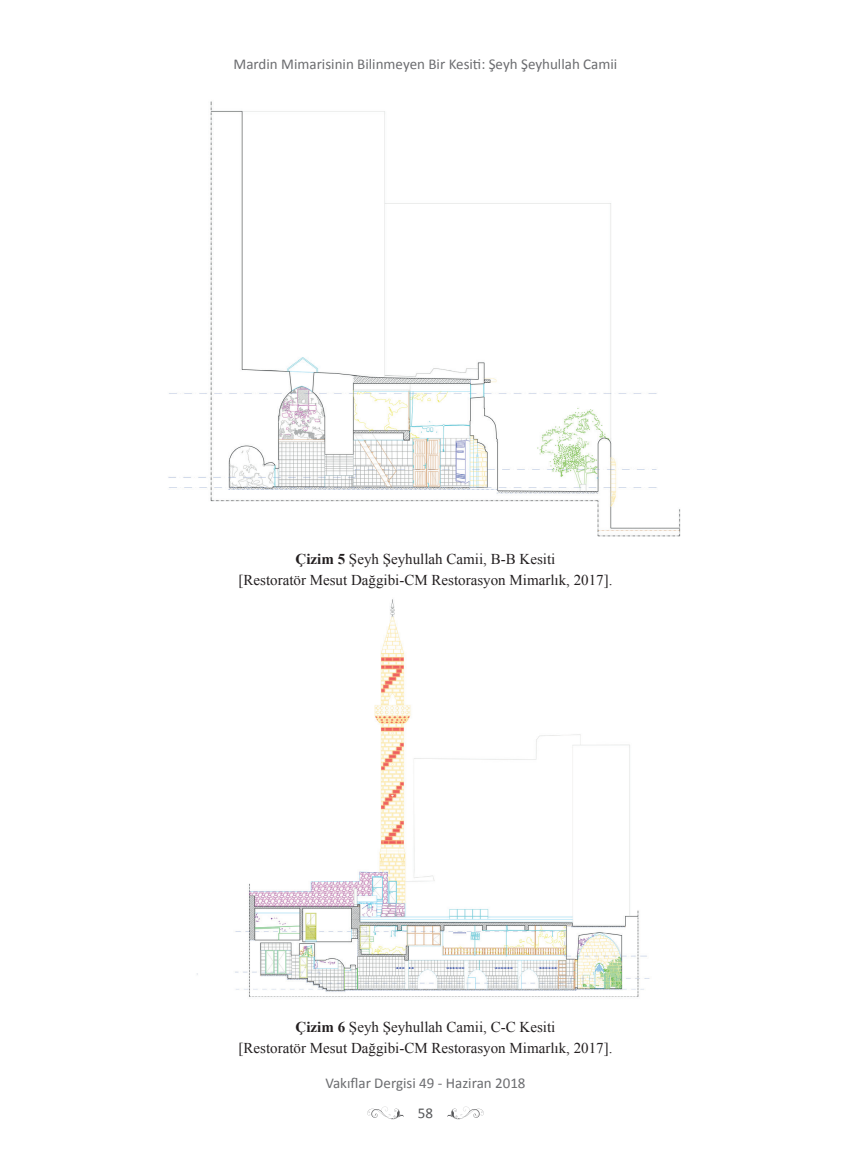
<style>
.page{position:relative;width:851px;height:1170px;background:#fff}
.page>*{position:absolute;margin:0;border:0;box-sizing:border-box;transform-origin:0 0}
.t1{font:15px/21px "Times New Roman";color:#231f20;text-align:center}
.t2{font:15px "Calibri";color:#6c6d70}
.t3{font:15px "Calibri";color:#57585a}
.s1{font-weight:700}
</style>
<div class="page">
<svg style="left:367px;top:1106px;width:37px;height:14px"></svg>
<svg style="left:447px;top:1106px;width:37px;height:14px"></svg>
<img style="left:197px;top:599px;width:453px;height:398px">
<img style="left:168px;top:101px;width:513px;height:436px">
<p class="t2" style="left:233px;top:54px;width:385px">Mardin Mimarisinin Bilinmeyen Bir Kesiti: Şeyh Şeyhullah Camii</p>
<p class="t1" style="left:238px;top:548px;width:375px"><span class="s1">Çizim 5</span> Şeyh Şeyhullah Camii, B-B Kesiti<br>[Restoratör Mesut Dağgibi-CM Restorasyon Mimarlık, 2017].</p>
<p class="t1" style="left:238px;top:1016px;width:375px"><span class="s1">Çizim 6</span> Şeyh Şeyhullah Camii, C-C Kesiti<br>[Restoratör Mesut Dağgibi-CM Restorasyon Mimarlık, 2017].</p>
<p class="t2" style="left:325px;top:1073px;width:202px">Vakıflar Dergisi 49 - Haziran 2018</p>
<p class="t3" style="left:418px;top:1103px;width:17px">58</p>
</div>
